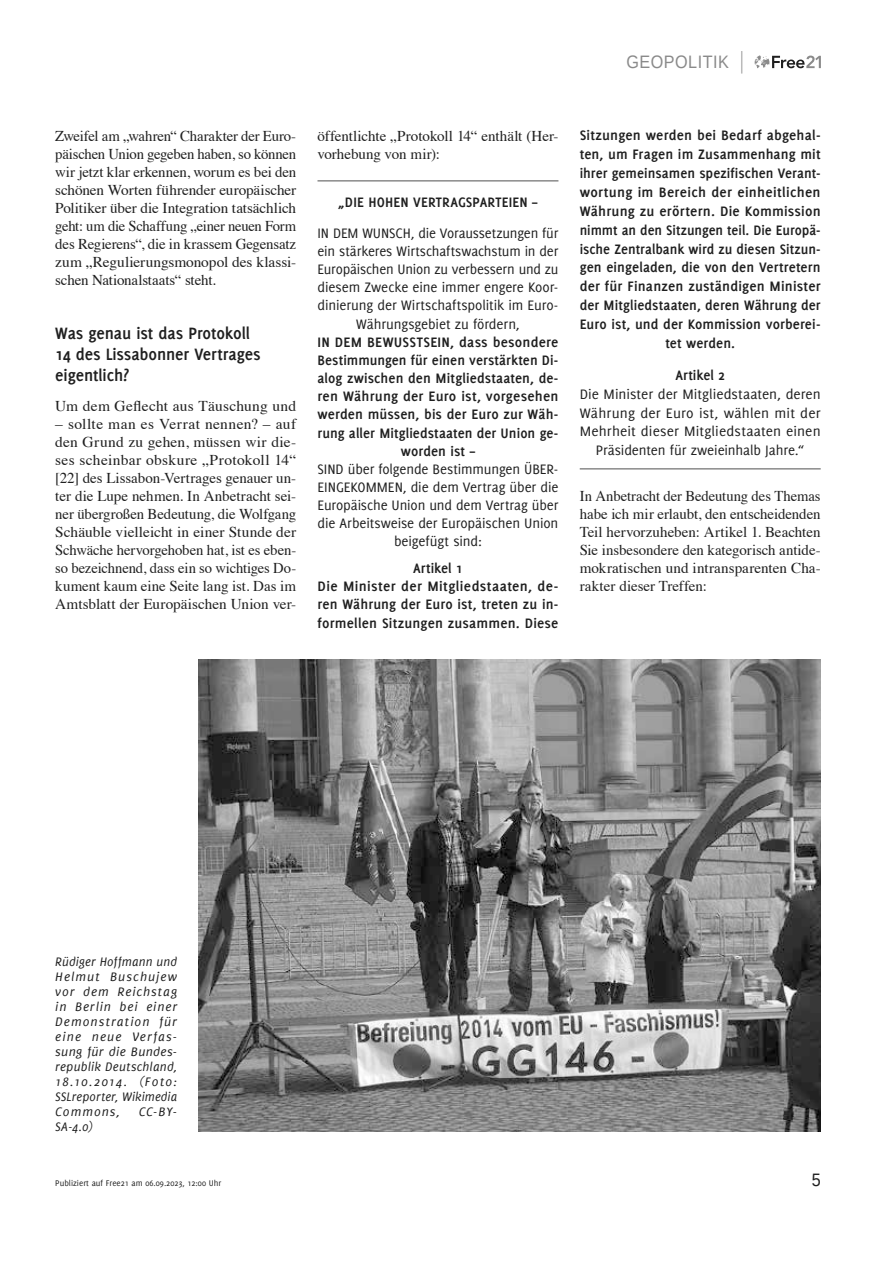
<style>
.page{position:relative;width:893px;height:1263px;background:#fff}
.page>*{position:absolute;margin:0;border:0;box-sizing:border-box;transform-origin:0 0}
.t1{font:700 18px/21px "Delicious";letter-spacing:-.005em;color:#1f1f1f}
.t2{font:18px "Liberation Sans";letter-spacing:.03em;color:#8a8a8a;scale:.9 1}
.t3{font:18px "Liberation Sans";color:#1f1f1f;scale:.9 1}
.t4{font:15px/18px "Times";color:#1f1f1f;text-align:justify}
.t5{font:700 15px/18.9px "Delicious";letter-spacing:.01em;color:#1f1f1f;text-align:center}
.t6{font:15px/18.1px "Delicious";letter-spacing:-.005em;color:#1f1f1f;text-align:center}
.t7{font:italic 13.5px/15px "Delicious";letter-spacing:.02em;color:#1f1f1f;text-align:justify}
.t8{font:9px "Delicious";color:#1f1f1f}
</style>
<div class="page">
<svg style="left:755px;top:55px;width:66px;height:13px"></svg>
<svg style="left:741px;top:51px;width:1px;height:23px"></svg>
<hr style="left:317px;top:180px;width:241px;height:2px;background:#8a8a8a">
<hr style="left:580px;top:468px;width:241px;height:2px;background:#8a8a8a">
<img style="left:198px;top:659px;width:623px;height:472px">
<p class="t2" style="left:626px;top:51px;width:115px">GEOPOLITIK</p>
<p class="t4" style="left:55px;top:126px;width:242px">Zweifel am „wahren“ Charakter der Euro&shy;päischen Union gegeben haben, so können wir jetzt klar erkennen, worum es bei den schönen Worten führender europäischer Politiker über die Integration tatsächlich geht: um die Schaffung „einer neuen Form des Regierens“, die in krassem Gegensatz zum „Regulierungsmonopol des klassi&shy;schen Nationalstaats“ steht.</p>
<p class="t1" style="left:55px;top:323px;width:207px">Was genau ist das Protokoll<br>14 des Lissabonner Vertrages eigentlich?</p>
<p class="t4" style="left:55px;top:396px;width:242px">Um dem Geflecht aus Täuschung und</p>
<p class="t4" style="left:55px;top:414px;width:242px">– sollte man es Verrat nennen? – auf den Grund zu gehen, müssen wir die&shy;ses scheinbar obskure „Protokoll 14“ [22] des Lissabon-Vertrages genauer un&shy;ter die Lupe nehmen. In Anbetracht sei&shy;ner übergroßen Bedeutung, die Wolfgang Schäuble vielleicht in einer Stunde der Schwäche hervorgehoben hat, ist es eben&shy;so bezeichnend, dass ein so wichtiges Do&shy;kument kaum eine Seite lang ist. Das im Amtsblatt der Europäischen Union ver-</p>
<p class="t4" style="left:317px;top:126px;width:242px">öffentlichte „Protokoll 14“ enthält (Her&shy;vorhebung von mir):</p>
<p class="t5" style="left:338px;top:193px;width:201px">„DIE HOHEN VERTRAGSPARTEIEN –</p>
<p class="t6" style="left:317px;top:224px;width:242px">IN DEM WUNSCH, die Voraussetzungen für ein stärkeres Wirtschaftswachstum in der Europäischen Union zu verbessern und zu diesem Zwecke eine immer engere Koor&shy;dinierung der Wirtschaftspolitik im Euro-Währungsgebiet zu fördern,</p>
<p class="t5" style="left:317px;top:333px;width:242px;line-height:18.1px">IN DEM BEWUSSTSEIN, dass besondere Bestimmungen für einen verstärkten Di&shy;alog zwischen den Mitgliedstaaten, de&shy;ren Währung der Euro ist, vorgesehen werden müssen, bis der Euro zur Wäh&shy;rung aller Mitgliedstaaten der Union ge&shy;worden ist –</p>
<p class="t6" style="left:317px;top:460px;width:242px">SIND über folgende Bestimmungen ÜBER-EINGEKOMMEN, die dem Vertrag über die Europäische Union und dem Vertrag über die Arbeitsweise der Europäischen Union beigefügt sind:</p>
<p class="t5" style="left:317px;top:559px;width:242px;line-height:18.1px">Artikel 1<br>Die Minister der Mitgliedstaaten, de&shy;ren Währung der Euro ist, treten zu in&shy;formellen Sitzungen zusammen. Diese</p>
<p class="t5" style="left:580px;top:126px;width:242px">Sitzungen werden bei Bedarf abgehal&shy;ten, um Fragen im Zusammenhang mit ihrer gemeinsamen spezifischen Verant&shy;wortung im Bereich der einheitlichen Währung zu erörtern. Die Kommission nimmt an den Sitzungen teil. Die Europä&shy;ische Zentralbank wird zu diesen Sitzun&shy;gen eingeladen, die von den Vertretern der für Finanzen zuständigen Minister der Mitgliedstaaten, deren Währung der Euro ist, und der Kommission vorberei&shy;tet werden.</p>
<p class="t5" style="left:675px;top:365px;width:51px">Artikel 2</p>
<p class="t6" style="left:580px;top:384px;width:242px;line-height:18.9px">Die Minister der Mitgliedstaaten, deren Währung der Euro ist, wählen mit der Mehrheit dieser Mitgliedstaaten einen Präsidenten für zweieinhalb Jahre.“</p>
<p class="t4" style="left:580px;top:486px;width:242px">In Anbetracht der Bedeutung des Themas habe ich mir erlaubt, den entscheidenden Teil hervorzuheben: Artikel 1. Beachten Sie insbesondere den kategorisch antide&shy;mokratischen und intransparenten Cha&shy;rakter dieser Treffen:</p>
<p class="t7" style="left:55px;top:954px;width:123px">Rüdiger Hoffmann und Helmut Buschujew vor dem Reichstag in Berlin bei einer Demonstration für eine neue Verfas&shy;sung für die Bundes&shy;republik Deutschland, 18.10.2014. (Foto:<br>SSLreporter, Wikimedia Commons,</p>
<p class="t7" style="left:139px;top:1104px;width:40px">CC-BY-</p>
<p class="t7" style="left:55px;top:1119px;width:39px">SA-4.0)</p>
<p class="t8" style="left:55px;top:1177px;width:168px">Publiziert auf Free21 am 06.09.2023, 12:00 Uhr</p>
<p class="t3" style="left:812px;top:1168px;width:12px">5</p>
</div>
